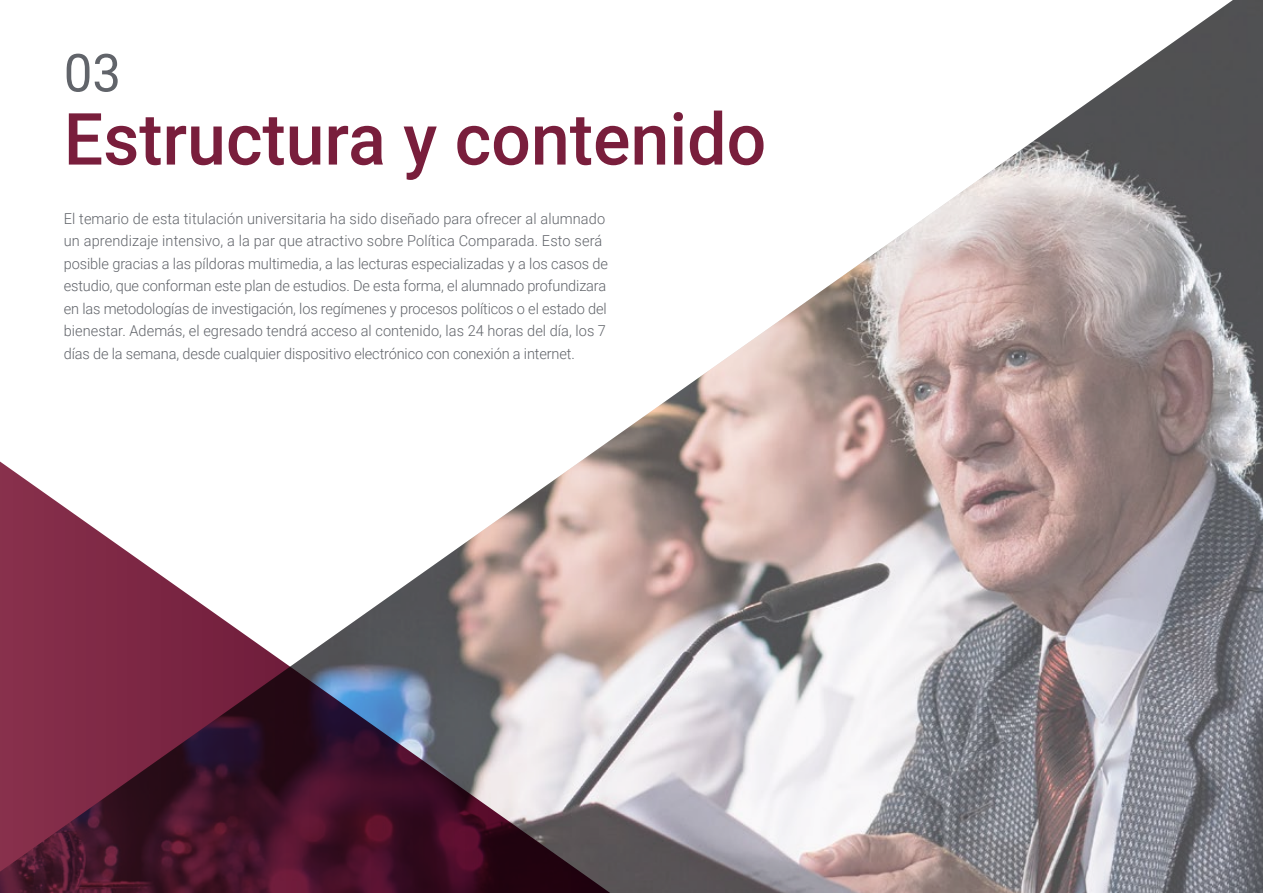
<style>
.page{position:relative;width:1263px;height:893px;background:#fff}
.page>*{position:absolute;margin:0;border:0;box-sizing:border-box;transform-origin:0 0}
.t1{font:500 72px "Roboto";color:#791e3c}
.t2{font:52.5px "Roboto";color:#61646a}
.t3{font:300 15px/22.5px "Roboto";letter-spacing:-.005em;color:#61646a}
</style>
<div class="page">
<img style="left:602px;top:0;width:661px;height:893px">
<svg style="left:0;top:446px;width:640px;height:447px"></svg>
<h2 class="t2" style="left:64px;top:36px;width:59px">03</h2>
<h1 class="t1" style="left:64px;top:89px;width:704px">Estructura y contenido</h1>
<p class="t3" style="left:64px;top:207px;width:546px">El temario de esta titulación universitaria ha sido diseñado para ofrecer al alumnado un aprendizaje intensivo, a la par que atractivo sobre Política Comparada. Esto será posible gracias a las píldoras multimedia, a las lecturas especializadas y a los casos de estudio, que conforman este plan de estudios. De esta forma, el alumnado profundizara en las metodologías de investigación, los regímenes y procesos políticos o el estado del bienestar. Además, el egresado tendrá acceso al contenido, las 24 horas del día, los 7 días de la semana, desde cualquier dispositivo electrónico con conexión a internet.</p>
</div>
